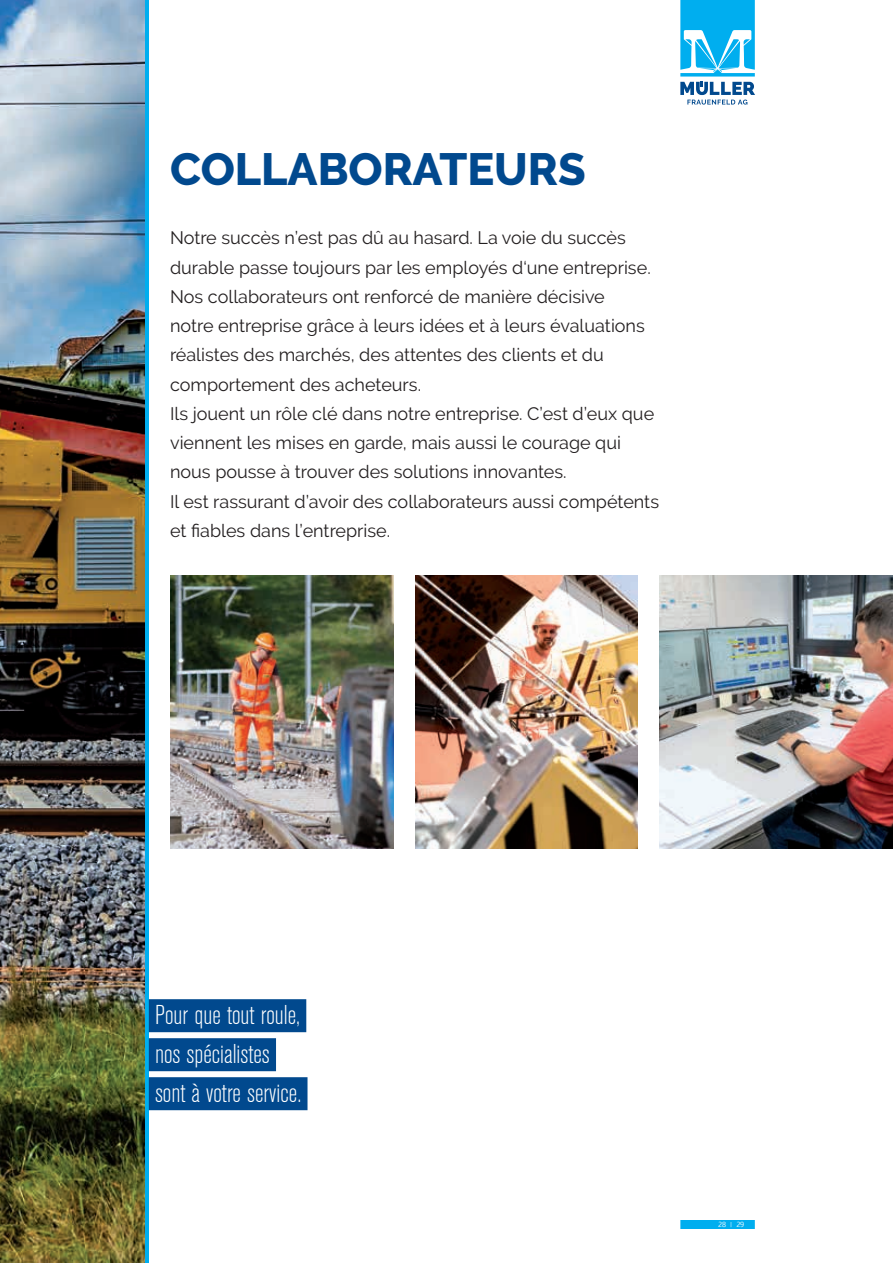
<style>
.page{position:relative;width:893px;height:1263px;background:#fff}
.page>*{position:absolute;margin:0;border:0;box-sizing:border-box;transform-origin:0 0}
.t1{font:800 45px "Raleway";color:#01498e}
.t2{font:300 condensed 27px/39px "Akzidenz Grotesk BE";color:#fff}
.t3{font:18px/29.2px "Raleway";color:#231f20}
.t4{font:6.75px "Euphemia UCAS";color:#fff}
</style>
<div class="page">
<svg style="left:680px;top:1220px;width:75px;height:9px"></svg>
<div style="left:0;top:0;width:149px;height:1263px;background:#00aeef"></div>
<img style="left:0;top:0;width:145px;height:1263px">
<div style="left:149px;top:999px;width:157px;height:33px;background:#01498e"></div>
<div style="left:149px;top:1038px;width:127px;height:33px;background:#01498e"></div>
<div style="left:149px;top:1077px;width:158px;height:33px;background:#01498e"></div>
<img style="left:170px;top:575px;width:223px;height:273px">
<img style="left:415px;top:575px;width:223px;height:273px">
<img style="left:659px;top:575px;width:234px;height:273px">
<svg style="left:680px;top:0;width:75px;height:105px"></svg>
<h1 class="t1" style="left:170px;top:144px;width:417px">COLLABORATEURS</h1>
<p class="t3" style="left:170px;top:223px;width:490px">Notre succès n’est pas dû au hasard. La voie du succès durable passe toujours par les employés d‘une entreprise.<br>Nos collaborateurs ont renforcé de manière décisive<br>notre entreprise grâce à leurs idées et à leurs évaluations réalistes des marchés, des attentes des clients et du comportement des acheteurs.<br>Ils jouent un rôle clé dans notre entreprise. C’est d’eux que viennent les mises en garde, mais aussi le courage qui nous pousse à trouver des solutions innovantes.<br>Il est rassurant d’avoir des collaborateurs aussi compétents et fiables dans l’entreprise.</p>
<h2 class="t2" style="left:155px;top:996px;width:148px">Pour que tout roule, nos spécialistes sont à votre service.</h2>
<p class="t4" style="left:718px;top:1220px;width:27px">28 <sup>|</sup> 29</p>
</div>
